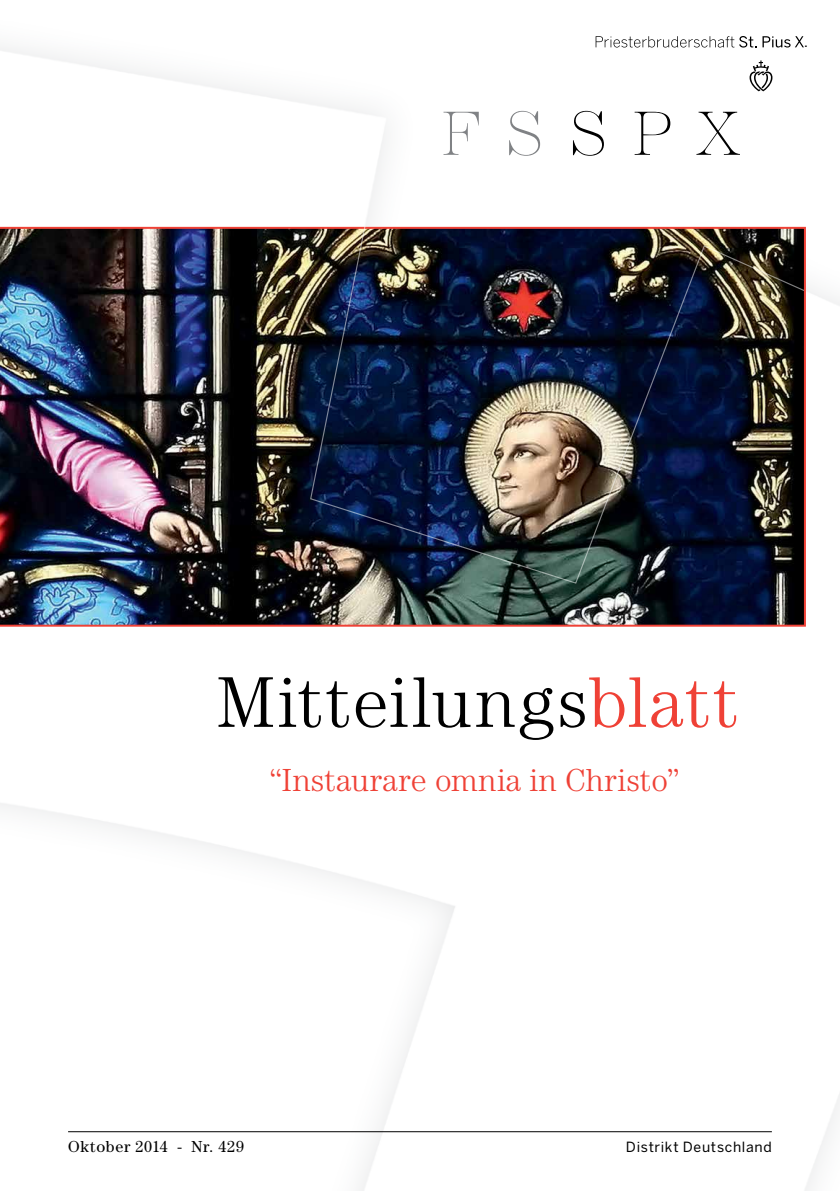
<style>
.page{position:relative;width:840px;height:1191px;background:#fff}
.page>*{position:absolute;margin:0;border:0;box-sizing:border-box;transform-origin:0 0}
.t1{font:300 72px "Century Std";letter-spacing:.03em;color:#000}
.t2{font:300 32px "Century Std";letter-spacing:.01em;color:#ef4136}
.t3{font:16px "Century Std";letter-spacing:.04em;color:#000}
.t4{font:14px "Benton Sans";letter-spacing:.05em;color:#000}
.s1{color:#ef4136}
</style>
<div class="page">
<img style="left:0;top:36px;width:839px;height:1155px">
<hr style="left:68px;top:1131px;width:703px;height:1px;background:#000">
<svg style="left:443px;top:112px;width:35px;height:43px"></svg>
<svg style="left:634px;top:112px;width:36px;height:43px"></svg>
<svg style="left:509px;top:111px;width:31px;height:45px"></svg>
<svg style="left:572px;top:111px;width:31px;height:45px"></svg>
<svg style="left:696px;top:112px;width:43px;height:43px"></svg>
<svg style="left:749px;top:60px;width:23px;height:31px"></svg>
<svg style="left:595px;top:36px;width:161px;height:12px"></svg>
<svg style="left:762px;top:36px;width:41px;height:11px"></svg>
<img style="left:0;top:227px;width:803px;height:399px">
<p class="t4" style="left:803px;top:34px;width:5px">.</p>
<h1 class="t1" style="left:217px;top:661px;width:522px">Mitteilungs<span class="s1">blatt</span></h1>
<p class="t2" style="left:269px;top:761px;width:411px">“Instaurare omnia in Christo”</p>
<p class="t3" style="left:68px;top:1137px;width:177px">Oktober 2014 - Nr. 429</p>
<p class="t4" style="left:625px;top:1138px;width:147px">Distrikt Deutschland</p>
</div>
